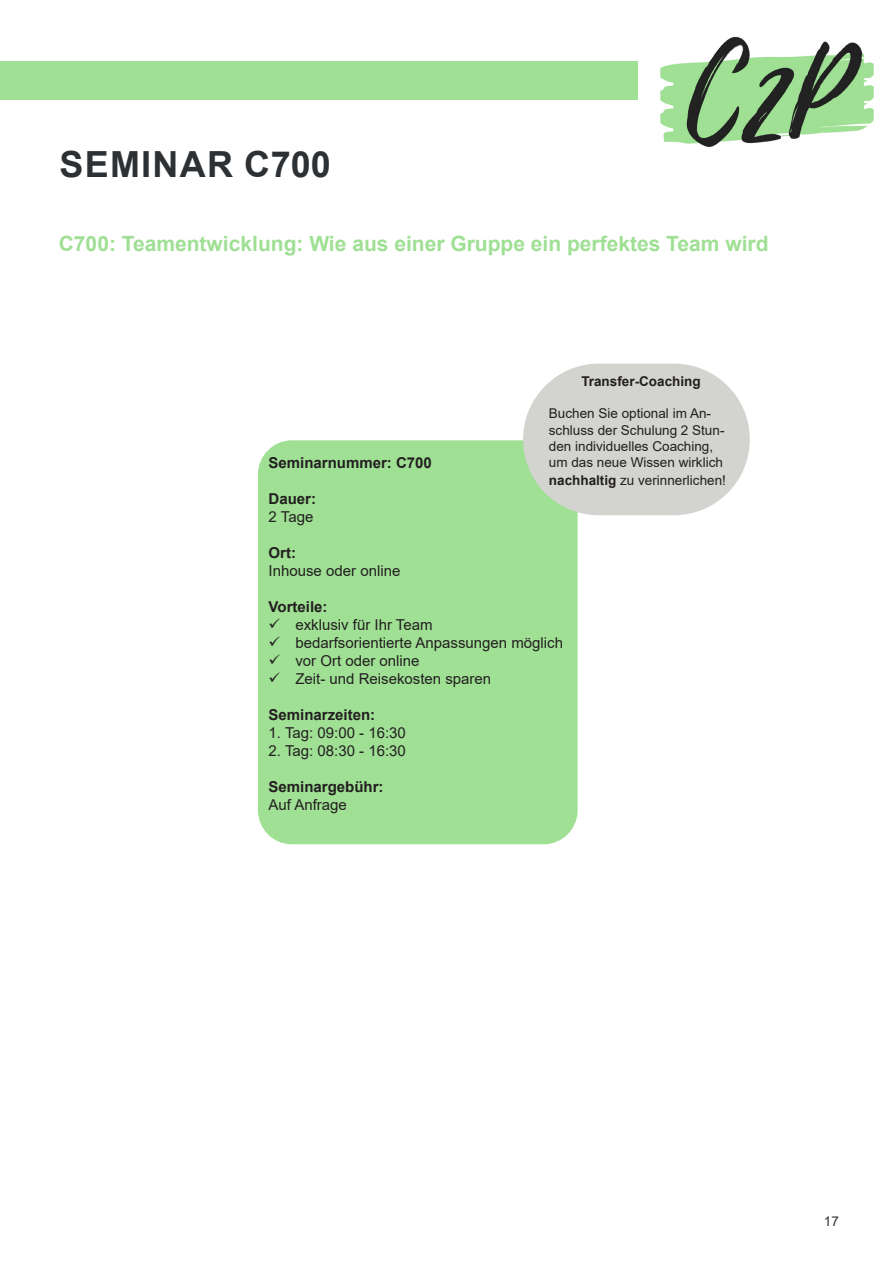
<style>
.page{position:relative;width:893px;height:1263px;background:#fff}
.page>*{position:absolute;margin:0;border:0;box-sizing:border-box;transform-origin:0 0}
.Überschrift{font:700 36px "Arial";letter-spacing:.035em;color:#2e3134}
.Textüberschrift_2_gr{font:700 21px "Arial";color:#9fe094}
.Text{font:15px "Arial";color:#231f20}
.Text-2{font:700 15px "Arial";color:#231f20}
.Text-3{font:13.5px/16.2px "Arial";color:#231f20}
.Text-4{font:700 13.5px "Arial";color:#231f20}
.t1{font:13.5px "Arial";color:#2e3134}
.s1{font-weight:700}
</style>
<div class="page">
<img style="left:660px;top:36px;width:214px;height:111px">
<div style="left:0;top:61px;width:638px;height:39px;background:#9fe094"></div>
<div style="left:258px;top:440px;width:320px;height:404px;background:#9fe094;border-radius:34px"></div>
<div style="left:523px;top:364px;width:227px;height:151px;background:#d3d3d0;border-radius:76px"></div>
<p class="Überschrift" style="left:59px;top:139px;width:273px">SEMINAR C700</p>
<p class="Textüberschrift_2_gr" style="left:59px;top:229px;width:711px">C700: Teamentwicklung: Wie aus einer Gruppe ein perfektes Team wird</p>
<p class="Text-4" style="left:581px;top:372px;width:121px">Transfer-Coaching</p>
<p class="Text-3" style="left:549px;top:405px;width:177px">Buchen Sie optional im An&shy;schluss der Schulung 2 Stun&shy;den individuelles Coaching, um das neue Wissen wirklich</p>
<p class="Text-3" style="left:549px;top:472px;width:179px"><span class="s1">nachhaltig</span> zu verinnerlichen!</p>
<p class="Text-2" style="left:269px;top:452px;width:165px">Seminarnummer: C700</p>
<p class="Text-2" style="left:269px;top:488px;width:49px">Dauer:</p>
<p class="Text" style="left:269px;top:507px;width:46px">2 Tage</p>
<p class="Text-2" style="left:269px;top:542px;width:29px">Ort:</p>
<p class="Text" style="left:269px;top:561px;width:133px">Inhouse oder online</p>
<p class="Text-2" style="left:269px;top:596px;width:60px">Vorteile:</p>
<p class="Text" style="left:269px;top:615px;width:166px">✓ exklusiv für Ihr Team</p>
<p class="Text" style="left:269px;top:633px;width:296px">✓ bedarfsorientierte Anpassungen möglich</p>
<p class="Text" style="left:269px;top:651px;width:152px">✓ vor Ort oder online</p>
<p class="Text" style="left:269px;top:669px;width:224px">✓ Zeit- und Reisekosten sparen</p>
<p class="Text-2" style="left:269px;top:704px;width:108px">Seminarzeiten:</p>
<p class="Text" style="left:269px;top:723px;width:139px">1. Tag: 09:00 - 16:30</p>
<p class="Text" style="left:269px;top:741px;width:139px">2. Tag: 08:30 - 16:30</p>
<p class="Text-2" style="left:269px;top:776px;width:117px">Seminargebühr:</p>
<p class="Text" style="left:269px;top:795px;width:80px">Auf Anfrage</p>
<p class="t1" style="left:824px;top:1212px;width:17px">17</p>
</div>
